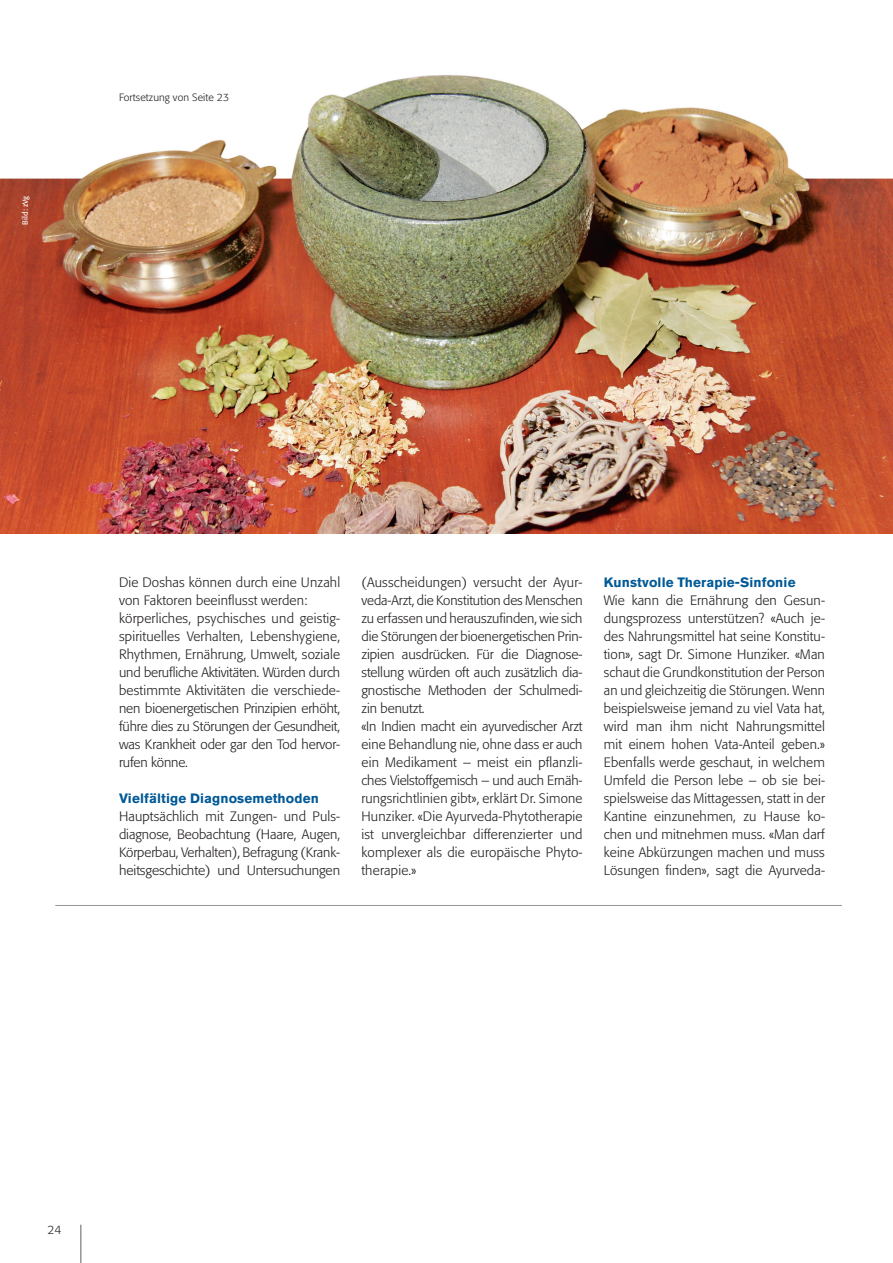
<style>
.page{position:relative;width:893px;height:1263px;background:#fff}
.page>*{position:absolute;margin:0;border:0;box-sizing:border-box;transform-origin:0 0}
.Grundtext_x08{font:300 13.5px/18px "Formata Pro";letter-spacing:.01em;color:#231f20;text-align:justify}
.Zwischentitel_x09{font:700 13.5px "Akzidenz Grotesk Pro";letter-spacing:.01em;color:#005996}
.Pagina_links{font:300 12px "Formata Pro";color:#231f20}
.Grundtext_Jump_Forts{font:300 10.5px "Formata Pro";letter-spacing:.01em;color:#231f20}
.Fotograf_x12{font:7.5px "Formata Pro";letter-spacing:.01em;color:#fff}
</style>
<div class="page">
<hr style="left:80px;top:1225px;width:2px;height:38px;background:#939598">
<img style="left:0;top:75px;width:893px;height:458px">
<hr style="left:55px;top:905px;width:787px;height:1px;background:#939598">
<p class="Fotograf_x12" style="left:20px;top:224px;width:30px;rotate:-90deg">Bild: zVg</p>
<p class="Grundtext_Jump_Forts" style="left:119px;top:91px;width:112px">Fortsetzung von Seite 23</p>
<p class="Grundtext_x08" style="left:119px;top:573px;width:223px">Die Doshas können durch eine Unzahl von Faktoren beeinflusst werden:</p>
<p class="Grundtext_x08" style="left:119px;top:609px;width:223px">körperliches, psychisches und geistig&shy;spirituelles Verhalten, Lebenshygiene, Rhythmen, Ernährung, Umwelt, soziale und berufliche Aktivitäten. Würden durch bestimmte Aktivitäten die verschiede&shy;nen bioenergetischen Prinzipien erhöht, führe dies zu Störungen der Gesundheit, was Krankheit oder gar den Tod hervor&shy;rufen könne.</p>
<p class="Zwischentitel_x09" style="left:119px;top:790px;width:201px">Vielfältige Diagnosemethoden</p>
<p class="Grundtext_x08" style="left:119px;top:807px;width:223px">Hauptsächlich mit Zungen- und Puls&shy;diagnose, Beobachtung (Haare, Augen, Körperbau, Verhalten), Befragung (Krank&shy;heitsgeschichte) und Untersuchungen</p>
<p class="Grundtext_x08" style="left:361px;top:573px;width:223px">(Ausscheidungen) versucht der Ayur&shy;veda-Arzt, die Konstitution des Menschen zu erfassen und herauszufinden, wie sich die Störungen der bioenergetischen Prin&shy;zipien ausdrücken. Für die Diagnose&shy;stellung würden oft auch zusätzlich dia&shy;gnostische Methoden der Schulmedi&shy;zin benutzt.</p>
<p class="Grundtext_x08" style="left:361px;top:717px;width:223px">«In Indien macht ein ayurvedischer Arzt eine Behandlung nie, ohne dass er auch ein Medikament – meist ein pflanzli&shy;ches Vielstoffgemisch – und auch Ernäh&shy;rungsrichtlinien gibt», erklärt Dr. Simone Hunziker. «Die Ayurveda-Phytotherapie ist unvergleichbar differenzierter und komplexer als die europäische Phyto&shy;therapie.»</p>
<p class="Zwischentitel_x09" style="left:604px;top:574px;width:193px">Kunstvolle Therapie-Sinfonie</p>
<p class="Grundtext_x08" style="left:604px;top:591px;width:223px">Wie kann die Ernährung den Gesun&shy;dungsprozess unterstützen? «Auch je&shy;des Nahrungsmittel hat seine Konstitu&shy;tion», sagt Dr. Simone Hunziker. «Man schaut die Grundkonstitution der Person an und gleichzeitig die Störungen. Wenn beispielsweise jemand zu viel Vata hat, wird man ihm nicht Nahrungsmittel mit einem hohen Vata-Anteil geben.» Ebenfalls werde geschaut, in welchem Umfeld die Person lebe – ob sie bei&shy;spielsweise das Mittagessen, statt in der Kantine einzunehmen, zu Hause ko&shy;chen und mitnehmen muss. «Man darf keine Abkürzungen machen und muss Lösungen finden», sagt die Ayurveda-</p>
<p class="Pagina_links" style="left:47px;top:1222px;width:16px">24</p>
</div>
